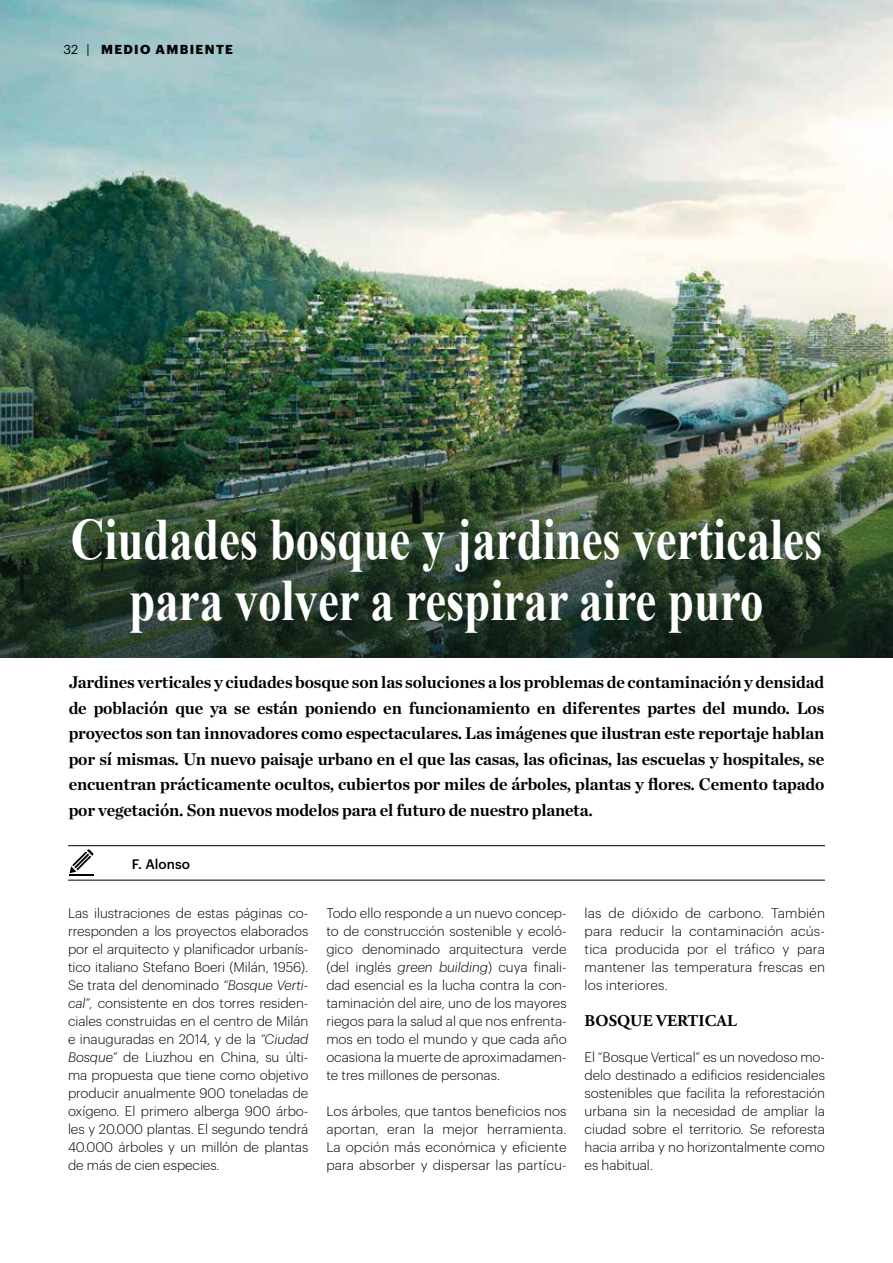
<style>
.page{position:relative;width:893px;height:1263px;background:#fff}
.page>*{position:absolute;margin:0;border:0;box-sizing:border-box;transform-origin:0 0}
.t1{font:700 58.5px/60.2px "Times New Roman";color:#fff;text-align:center;scale:.8 1}
.t2{font:700 17.25px/25.5px "Chronicle Deck";letter-spacing:-.01em;color:#000;text-align:justify}
.t3{font:700 16.5px "Adobe Garamond Pro";letter-spacing:.01em;color:#000}
.t4{font:300 13.5px/18px "Graphik";color:#000;text-align:justify}
.t5{font:500 13.5px "Graphik";color:#000}
.t6{font:700 12.75px "Graphik";color:#000}
.s1{font-weight:400}
.s2{font-style:italic}
</style>
<div class="page">
<img style="left:0;top:0;width:893px;height:285px">
<img style="left:0;top:285px;width:893px;height:372px">
<hr style="left:68px;top:845px;width:757px;height:1px;background:#000">
<hr style="left:68px;top:880px;width:757px;height:1px;background:#000">
<svg style="left:70px;top:849px;width:24px;height:26px"></svg>
<p class="t6" style="left:63px;top:39px;width:49px"><span class="s1">32 |</span> MEDIO</p>
<p class="t6" style="left:156px;top:39px;width:11px">AMBIENTE</p>
<h1 class="t1" style="left:71px;top:508px;width:941px">Ciudades bosque y jardines verticales para volver a respirar aire puro</h1>
<p class="t2" style="left:69px;top:668px;width:757px">Jardines verticales y ciudades bosque son las soluciones a los problemas de contaminación y densidad de población que ya se están poniendo en funcionamiento en diferentes partes del mundo. Los proyectos son tan innovadores como espectaculares. Las imágenes que ilustran este reportaje hablan por sí mismas. Un nuevo paisaje urbano en el que las casas, las oficinas, las escuelas y hospitales, se encuentran prácticamente ocultos, cubiertos por miles de árboles, plantas y flores. Cemento tapado por vegetación. Son nuevos modelos para el futuro de nuestro planeta.</p>
<p class="t5" style="left:132px;top:853px;width:60px">F. Alonso</p>
<p class="t4" style="left:68px;top:903px;width:242px">Las ilustraciones de estas páginas co&shy;rresponden a los proyectos elaborados por el arquitecto y planificador urbanís&shy;tico italiano Stefano Boeri (Milán, 1956).<br>Se trata del denominado <span class="s2">“Bosque Verti&shy;cal”,</span> consistente en dos torres residen&shy;ciales construidas en el centro de Milán e inauguradas en 2014, y de la <span class="s2">“Ciudad Bosque”</span> de Liuzhou en China, su últi&shy;ma propuesta que tiene como objetivo producir anualmente 900 toneladas de oxígeno. El primero alberga 900 árbo&shy;les y 20.000 plantas. El segundo tendrá 40.000 árboles y un millón de plantas de más de cien especies.</p>
<p class="t4" style="left:326px;top:903px;width:242px">Todo ello responde a un nuevo concep&shy;to de construcción sostenible y ecoló&shy;gico denominado arquitectura verde (del inglés <span class="s2">green building</span>) cuya finali&shy;dad esencial es la lucha contra la con&shy;taminación del aire, uno de los mayores riegos para la salud al que nos enfrenta&shy;mos en todo el mundo y que cada año ocasiona la muerte de aproximadamen&shy;te tres millones de personas.</p>
<p class="t4" style="left:326px;top:1101px;width:242px">Los árboles, que tantos beneficios nos aportan, eran la mejor herramienta.<br>La opción más económica y eficiente para absorber y dispersar las partícu-</p>
<p class="t4" style="left:585px;top:903px;width:242px">las de dióxido de carbono. También para reducir la contaminación acús&shy;tica producida por el tráfico y para mantener las temperatura frescas en los interiores.</p>
<p class="t3" style="left:585px;top:1011px;width:154px">BOSQUE VERTICAL</p>
<p class="t4" style="left:585px;top:1047px;width:242px">El “Bosque Vertical” es un novedoso mo&shy;delo destinado a edificios residenciales sostenibles que facilita la reforestación urbana sin la necesidad de ampliar la ciudad sobre el territorio. Se reforesta hacia arriba y no horizontalmente como es habitual.</p>
</div>
